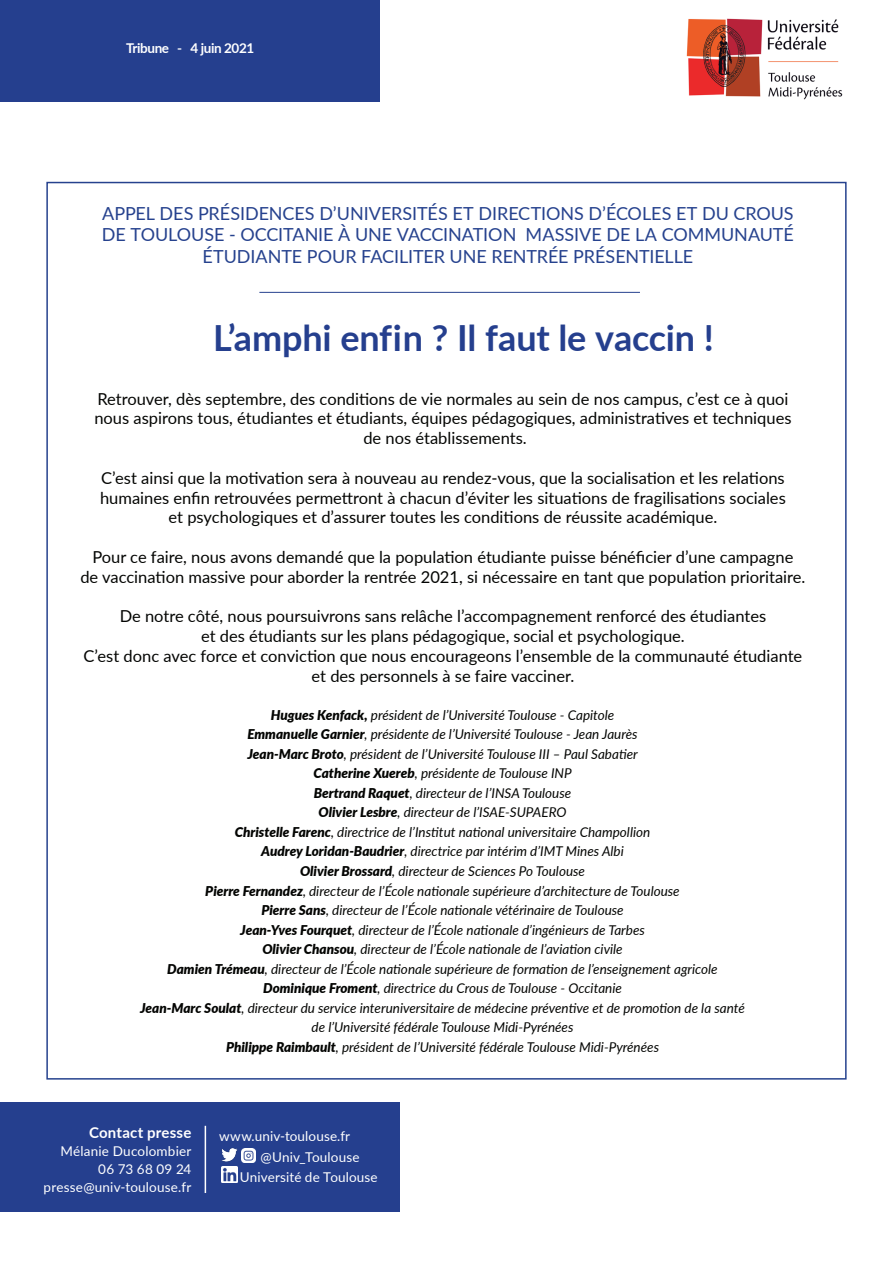
<style>
.page{position:relative;width:893px;height:1263px;background:#fff}
.page>*{position:absolute;margin:0;border:0;box-sizing:border-box;transform-origin:0 0}
.t1{font:700 36px "Lato";letter-spacing:-.005em;color:#253f8e}
.t2{font:18px/21.6px "Lato";letter-spacing:-.005em;color:#26428e;text-align:center}
.t3{font:16.5px/19.8px "Lato";color:#040503}
.t4{font:700 15px "Lato";letter-spacing:.015em;color:#fff}
.t5{font:italic 13.5px/19.5px "Lato";color:#040503;text-align:center}
.t6{font:13.5px "Lato";letter-spacing:.01em;color:#fff}
.t7{font:700 13.5px "Lato";letter-spacing:-.03em;color:#fff}
.s1{font-weight:900}
</style>
<div class="page">
<div style="left:46px;top:182px;width:801px;height:897px;background:#fff;border:2px solid #26428e"></div>
<div style="left:0;top:1103px;width:400px;height:109px;background:#253f8e"></div>
<div style="left:0;top:0;width:379px;height:101px;background:#253f8e"></div>
<img style="left:686px;top:18px;width:157px;height:82px">
<img style="left:222px;top:1148px;width:16px;height:14px">
<img style="left:222px;top:1167px;width:16px;height:16px">
<hr style="left:205px;top:1126px;width:1px;height:67px;background:#fff">
<hr style="left:259px;top:292px;width:381px;height:1px;background:#26428e">
<img style="left:241px;top:1148px;width:15px;height:15px">
<p class="t7" style="left:126px;top:38px;width:130px">Tribune - 4 juin 2021</p>
<p class="t2" style="left:102px;top:201px;width:693px">APPEL DES PRÉSIDENCES D’UNIVERSITÉS ET DIRECTIONS D’ÉCOLES ET DU CROUS<br>DE TOULOUSE - OCCITANIE À UNE VACCINATION MASSIVE DE LA COMMUNAUTÉ<br>ÉTUDIANTE POUR FACILITER UNE RENTRÉE PRÉSENTIELLE</p>
<p class="t1" style="left:213px;top:311px;width:502px">L’amphi enfin ? Il faut le vaccin !</p>
<p class="t3" style="left:94px;top:388px;width:699px">Retrouver, dès septembre, des conditions de vie normales au sein de nos campus, c’est ce à quoi nous aspirons tous, étudiantes et étudiants, équipes pédagogiques, administratives et techniques</p>
<p class="t3" style="left:363px;top:427px;width:165px">de nos établissements.</p>
<p class="t3" style="left:100px;top:467px;width:687px">C’est ainsi que la motivation sera à nouveau au rendez-vous, que la socialisation et les relations humaines enfin retrouvées permettront à chacun d’éviter les situations de fragilisations sociales</p>
<p class="t3" style="left:169px;top:507px;width:550px">et psychologiques et d’assurer toutes les conditions de réussite académique.</p>
<p class="t3" style="left:92px;top:546px;width:702px">Pour ce faire, nous avons demandé que la population étudiante puisse bénéficier d’une campagne</p>
<p class="t3" style="left:80px;top:566px;width:727px">de vaccination massive pour aborder la rentrée 2021, si nécessaire en tant que population prioritaire.</p>
<p class="t3" style="left:120px;top:606px;width:648px">De notre côté, nous poursuivrons sans relâche l’accompagnement renforcé des étudiantes</p>
<p class="t3" style="left:201px;top:625px;width:485px">et des étudiants sur les plans pédagogique, social et psychologique.</p>
<p class="t3" style="left:84px;top:645px;width:720px;text-align:center">C’est donc avec force et conviction que nous encourageons l’ensemble de la communauté étudiante et des personnels à se faire vacciner.</p>
<p class="t5" style="left:271px;top:705px;width:345px"><span class="s1">Hugues Kenfack,</span> président de l’Université Toulouse - Capitole</p>
<p class="t5" style="left:247px;top:724px;width:392px"><span class="s1">Emmanuelle Garnier</span>, présidente de l’Université Toulouse - Jean Jaurès</p>
<p class="t5" style="left:248px;top:744px;width:392px"><span class="s1">Jean-Marc Broto</span>, président de l’Université Toulouse III – Paul Sabatier</p>
<p class="t5" style="left:314px;top:763px;width:260px"><span class="s1">Catherine Xuereb</span>, présidente de Toulouse INP</p>
<p class="t5" style="left:314px;top:783px;width:259px"><span class="s1">Bertrand Raquet</span>, directeur de l’INSA Toulouse</p>
<p class="t5" style="left:319px;top:802px;width:249px"><span class="s1">Olivier Lesbre</span>, directeur de l’ISAE-SUPAERO</p>
<p class="t5" style="left:235px;top:822px;width:417px"><span class="s1">Christelle Farenc</span>, directrice de l’Institut national universitaire Champollion</p>
<p class="t5" style="left:261px;top:841px;width:364px"><span class="s1">Audrey Loridan-Baudrier</span>, directrice par intérim d’IMT Mines Albi</p>
<p class="t5" style="left:300px;top:861px;width:286px"><span class="s1">Olivier Brossard</span>, directeur de Sciences Po Toulouse</p>
<p class="t5" style="left:205px;top:880px;width:476px"><span class="s1">Pierre Fernandez</span>, directeur de l’École nationale supérieure d’architecture de Toulouse</p>
<p class="t5" style="left:261px;top:900px;width:364px"><span class="s1">Pierre Sans</span>, directeur de l’École nationale vétérinaire de Toulouse</p>
<p class="t5" style="left:240px;top:919px;width:406px"><span class="s1">Jean-Yves Fourquet</span>, directeur de l’École nationale d’ingénieurs de Tarbes</p>
<p class="t5" style="left:262px;top:939px;width:362px"><span class="s1">Olivier Chansou</span>, directeur de l’École nationale de l’aviation civile</p>
<p class="t5" style="left:167px;top:958px;width:552px"><span class="s1">Damien Trémeau</span>, directeur de l’École nationale supérieure de formation de l’enseignement agricole</p>
<p class="t5" style="left:263px;top:978px;width:360px"><span class="s1">Dominique Froment</span>, directrice du Crous de Toulouse - Occitanie</p>
<p class="t5" style="left:140px;top:997px;width:606px"><span class="s1">Jean-Marc Soulat</span>, directeur du service interuniversitaire de médecine préventive et de promotion de la santé de l’Université fédérale Toulouse Midi-Pyrénées</p>
<p class="t5" style="left:226px;top:1036px;width:435px"><span class="s1">Philippe Raimbault</span>, président de l’Université fédérale Toulouse Midi-Pyrénées</p>
<p class="t4" style="left:89px;top:1121px;width:104px">Contact presse</p>
<p class="t6" style="left:61px;top:1141px;width:132px">Mélanie Ducolombier</p>
<p class="t6" style="left:98px;top:1159px;width:95px">06 73 68 09 24</p>
<p class="t6" style="left:44px;top:1177px;width:149px">presse@univ-toulouse.fr</p>
<p class="t6" style="left:219px;top:1126px;width:133px">www.univ-toulouse.fr</p>
<p class="t6" style="left:261px;top:1147px;width:100px">@Univ_Toulouse</p>
<p class="t6" style="left:240px;top:1167px;width:139px">Université de Toulouse</p>
</div>
